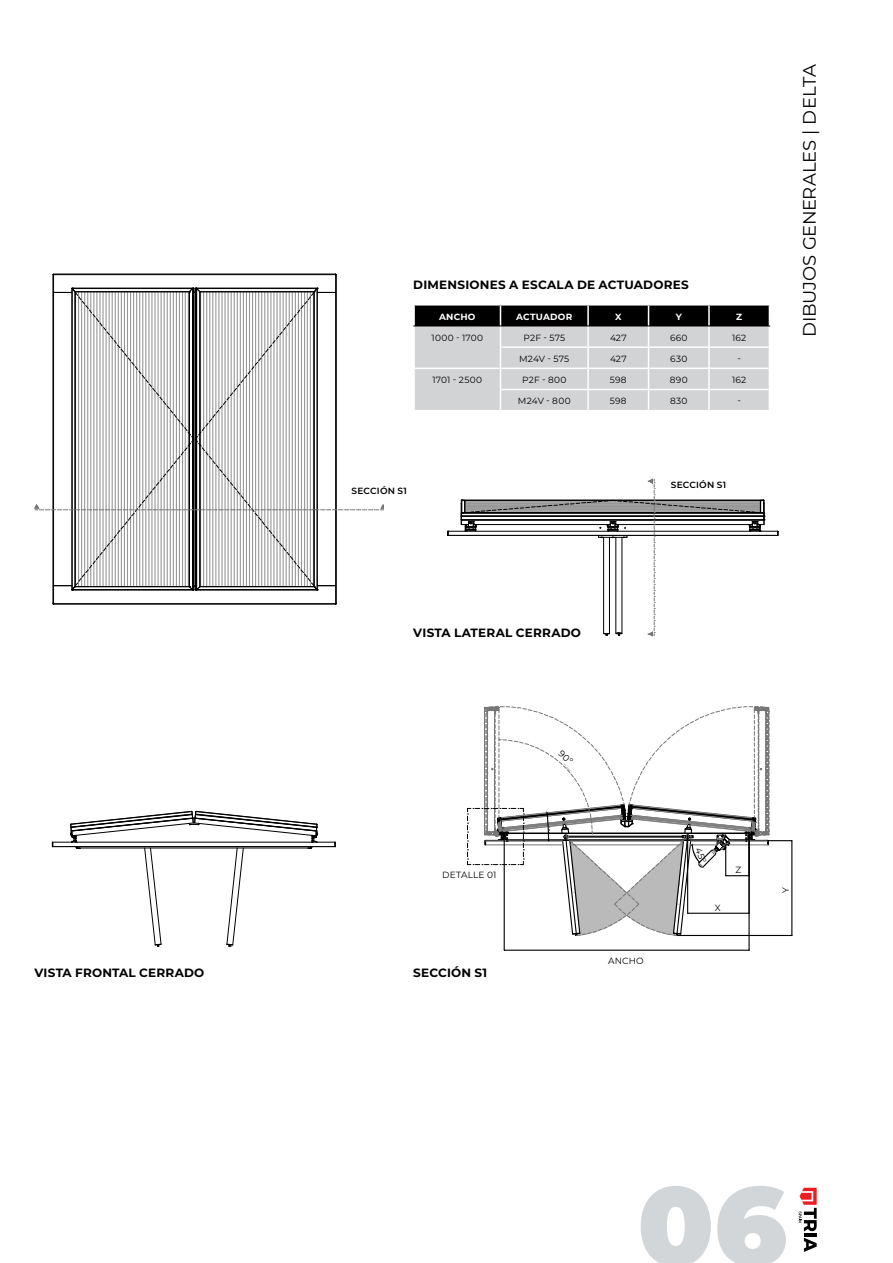
<style>
.page{position:relative;width:893px;height:1263px;background:#fff}
.page>*{position:absolute;margin:0;border:0;box-sizing:border-box;transform-origin:0 0}
.t1{font:900 110.7px "Montserrat";color:#d3d6d9}
.t2{font:18px "Montserrat";letter-spacing:-.015em;color:#000}
.t3{font:700 12px "Montserrat";letter-spacing:.02em;color:#000}
.t4{font:9px "Montserrat";letter-spacing:.025em;color:#000}
.t5{font:600 9px "Montserrat";letter-spacing:.025em;color:#000}
.t6{font:700 9px "Montserrat";letter-spacing:.025em;color:#fff}
.t7{font:3.3px "Arial";color:#000}
.t8{font:3.3px "Arial";color:#767676}
</style>
<div class="page">
<svg style="left:799px;top:1188px;width:18px;height:64px"></svg>
<hr style="left:748px;top:840px;width:2px;height:110px;background:#000">
<hr style="left:504px;top:840px;width:1px;height:110px;background:#000">
<hr style="left:504px;top:950px;width:245px;height:1px;background:#000">
<svg style="left:34px;top:273px;width:350px;height:332px"></svg>
<hr style="left:53px;top:842px;width:282px;height:1px;background:#000">
<svg style="left:70px;top:810px;width:248px;height:137px"></svg>
<hr style="left:53px;top:846px;width:282px;height:1px;background:#000">
<svg style="left:51px;top:841px;width:3px;height:7px"></svg>
<svg style="left:333px;top:841px;width:3px;height:7px"></svg>
<svg style="left:414px;top:305px;width:356px;height:105px;background:#abadad"></svg>
<hr style="left:413px;top:326px;width:87px;height:1px;background:#000">
<hr style="left:500px;top:326px;width:88px;height:1px;background:#000">
<hr style="left:588px;top:326px;width:60px;height:1px;background:#000">
<hr style="left:648px;top:326px;width:61px;height:1px;background:#000">
<hr style="left:709px;top:326px;width:61px;height:1px;background:#000">
<svg style="left:447px;top:478px;width:346px;height:459px"></svg>
<h3 class="t3" style="left:413px;top:276px;width:277px">DIMENSIONES A ESCALA DE ACTUADORES</h3>
<p class="t6" style="left:439px;top:310px;width:38px">ANCHO</p>
<p class="t6" style="left:516px;top:310px;width:57px">ACTUADOR</p>
<p class="t6" style="left:615px;top:310px;width:8px">X</p>
<p class="t6" style="left:676px;top:310px;width:8px">Y</p>
<p class="t6" style="left:736px;top:310px;width:8px">Z</p>
<p class="t4" style="left:432px;top:331px;width:53px">1000 - 1700</p>
<p class="t4" style="left:523px;top:331px;width:43px">P2F - 575</p>
<p class="t4" style="left:610px;top:331px;width:18px">427</p>
<p class="t4" style="left:670px;top:331px;width:19px">660</p>
<p class="t4" style="left:732px;top:331px;width:16px">162</p>
<p class="t4" style="left:519px;top:352px;width:52px">M24V - 575</p>
<p class="t4" style="left:610px;top:352px;width:18px">427</p>
<p class="t4" style="left:670px;top:352px;width:19px">630</p>
<p class="t4" style="left:737px;top:352px;width:5px">-</p>
<p class="t4" style="left:433px;top:374px;width:51px">1701 - 2500</p>
<p class="t4" style="left:522px;top:374px;width:46px">P2F - 800</p>
<p class="t4" style="left:610px;top:374px;width:18px">598</p>
<p class="t4" style="left:670px;top:374px;width:19px">890</p>
<p class="t4" style="left:732px;top:374px;width:16px">162</p>
<p class="t4" style="left:518px;top:395px;width:54px">M24V - 800</p>
<p class="t4" style="left:610px;top:395px;width:18px">598</p>
<p class="t4" style="left:670px;top:395px;width:19px">830</p>
<p class="t4" style="left:737px;top:395px;width:5px">-</p>
<p class="t5" style="left:352px;top:484px;width:57px">SECCIÓN S1</p>
<p class="t5" style="left:671px;top:478px;width:57px">SECCIÓN S1</p>
<h2 class="t2" style="left:797px;top:337px;width:275px;rotate:-90deg">DIBUJOS GENERALES | DELTA</h2>
<h3 class="t3" style="left:413px;top:624px;width:169px">VISTA LATERAL CERRADO</h3>
<p class="t4" style="left:442px;top:869px;width:56px">DETALLE 01</p>
<h3 class="t3" style="left:34px;top:964px;width:171px">VISTA FRONTAL CERRADO</h3>
<h3 class="t3" style="left:413px;top:964px;width:75px">SECCIÓN S1</h3>
<p class="t8" style="left:566px;top:763px;width:11px;rotate:47deg">• • ••••</p>
<p class="t7" style="left:552px;top:827px;width:7px;rotate:90deg">• •••</p>
<p class="t4" style="left:608px;top:955px;width:37px">ANCHO</p>
<p class="t7" style="left:696px;top:851px;width:11px;rotate:69deg">• • ••••</p>
<p class="t4" style="left:715px;top:901px;width:7px">X</p>
<p class="t4" style="left:735px;top:864px;width:7px">Z</p>
<p class="t4" style="left:779px;top:893px;width:7px;rotate:-90deg">Y</p>
<h1 class="t1" style="left:637px;top:1143px;width:151px">06</h1>
</div>
